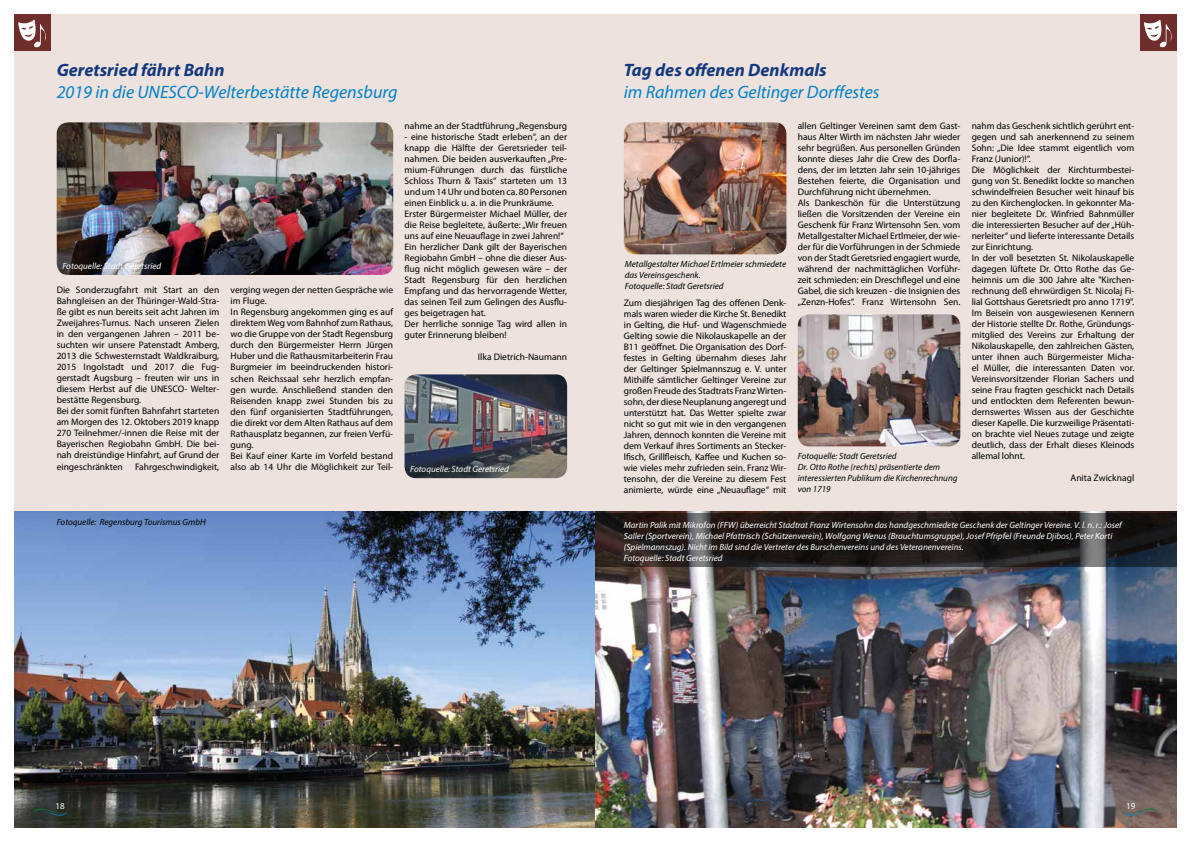
<style>
.page{position:relative;width:1191px;height:842px;background:#fff}
.page>*{position:absolute;margin:0;border:0;box-sizing:border-box;transform-origin:0 0}
.t1{font:italic 18px "Myriad Pro";color:#0081c9}
.t2{font:italic 700 18px "Myriad Pro";color:#14387f}
.t3{font:9.5px/11px "Myriad Pro";letter-spacing:-.005em;color:#000}
.t4{font:italic 9px/11px "Myriad Pro";color:#fff}
.t5{font:italic 9px/11px "Myriad Pro";color:#000}
.t6{font:9px "Myriad Pro";color:#fff}
</style>
<div class="page">
<div style="left:14px;top:14px;width:581px;height:814px;background:#ede2de"></div>
<img style="left:14px;top:511px;width:581px;height:317px">
<img style="left:595px;top:14px;width:581px;height:814px">
<svg style="left:1123px;top:806px;width:34px;height:11px"></svg>
<svg style="left:33px;top:806px;width:34px;height:11px"></svg>
<div style="left:1140px;top:14px;width:36px;height:37px;background:#6f2e2b"></div>
<svg style="left:1144px;top:19px;width:28px;height:29px"></svg>
<div style="left:14px;top:14px;width:37px;height:37px;background:#6f2e2b"></div>
<svg style="left:18px;top:19px;width:28px;height:29px"></svg>
<img style="left:57px;top:122px;width:336px;height:153px">
<img style="left:404px;top:374px;width:163px;height:104px">
<img style="left:797px;top:314px;width:163px;height:132px">
<svg style="left:595px;top:513px;width:581px;height:53px;background:#231e1e"></svg>
<img style="left:624px;top:122px;width:162px;height:132px">
<h1 class="t2" style="left:57px;top:58px;width:169px">Geretsried fährt Bahn</h1>
<h1 class="t1" style="left:57px;top:81px;width:342px">2019 in die UNESCO-Welterbestätte Regensburg</h1>
<p class="t4" style="left:62px;top:261px;width:100px">Fotoquelle: Stadt Geretsried</p>
<p class="t3" style="left:57px;top:285px;width:164px">Die Sonderzugfahrt mit Start an den Bahngleisen an der Thüringer-Wald-Stra&shy;ße gibt es nun bereits seit acht Jahren im Zweijahres-Turnus. Nach unseren Zielen in den vergangenen Jahren – 2011 be&shy;suchten wir unsere Patenstadt Amberg, 2013 die Schwesternstadt Waldkraiburg, 2015 Ingolstadt und 2017 die Fug&shy;gerstadt Augsburg – freuten wir uns in diesem Herbst auf die UNESCO- Welter&shy;bestätte Regensburg.<br>Bei der somit fünften Bahnfahrt starteten am Morgen des 12. Oktobers 2019 knapp 270 Teilnehmer/-innen die Reise mit der Bayerischen Regiobahn GmbH. Die bei&shy;nah dreistündige Hinfahrt, auf Grund der eingeschränkten</p>
<p class="t3" style="left:135px;top:461px;width:86px">Fahrgeschwindigkeit,</p>
<p class="t3" style="left:231px;top:285px;width:164px">verging wegen der netten Gespräche wie im Fluge.<br>In Regensburg angekommen ging es auf direktem Weg vom Bahnhof zum Rathaus, wo die Gruppe von der Stadt Regensburg durch den Bürgermeister Herrn Jürgen Huber und die Rathausmitarbeiterin Frau Burgmeier im beeindruckenden histori&shy;schen Reichssaal sehr herzlich empfan&shy;gen wurde. Anschließend standen den Reisenden knapp zwei Stunden bis zu den fünf organisierten Stadtführungen, die direkt vor dem Alten Rathaus auf dem Rathausplatz begannen, zur freien Verfü&shy;gung.<br>Bei Kauf einer Karte im Vorfeld bestand also ab 14 Uhr die Möglichkeit zur Teil-</p>
<p class="t3" style="left:404px;top:120px;width:164px">nahme an der Stadtführung „Regensburg</p>
<p class="t3" style="left:404px;top:131px;width:164px">- eine historische Stadt erleben“, an der knapp die Hälfte der Geretsrieder teil&shy;nahmen. Die beiden ausverkauften „Pre&shy;mium-Führungen durch das fürstliche Schloss Thurn &amp; Taxis“ starteten um 13 und um 14 Uhr und boten ca. 80 Personen einen Einblick u. a. in die Prunkräume.<br>Erster Bürgermeister Michael Müller, der die Reise begleitete, äußerte: „Wir freuen uns auf eine Neuauflage in zwei Jahren!“ Ein herzlicher Dank gilt der Bayerischen Regiobahn GmbH – ohne die dieser Aus&shy;flug nicht möglich gewesen wäre – der Stadt Regensburg für den herzlichen Empfang und das hervorragende Wetter, das seinen Teil zum Gelingen des Ausflu&shy;ges beigetragen hat.<br>Der herrliche sonnige Tag wird allen in guter Erinnerung bleiben!</p>
<p class="t3" style="left:478px;top:351px;width:91px">Ilka Dietrich-Naumann</p>
<p class="t4" style="left:410px;top:464px;width:100px">Fotoquelle: Stadt Geretsried</p>
<h1 class="t2" style="left:624px;top:58px;width:204px">Tag des offenen Denkmals</h1>
<h1 class="t1" style="left:624px;top:81px;width:257px">im Rahmen des Geltinger Dorffestes</h1>
<p class="t5" style="left:625px;top:258px;width:163px">Metallgestalter Michael Ertlmeier schmiedete das Vereinsgeschenk.<br>Fotoquelle: Stadt Geretsried</p>
<p class="t3" style="left:624px;top:297px;width:164px;text-align:justify">Zum diesjährigen Tag des offenen Denk&shy;mals waren wieder die Kirche St. Benedikt in Gelting, die Huf- und Wagenschmiede Gelting sowie die Nikolauskapelle an der B11 geöffnet. Die Organisation des Dorf&shy;festes in Gelting übernahm dieses Jahr der Geltinger Spielmannszug e. V. unter Mithilfe sämtlicher Geltinger Vereine zur großen Freude des Stadtrats Franz Wirten&shy;sohn, der diese Neuplanung angeregt und unterstützt hat. Das Wetter spielte zwar nicht so gut mit wie in den vergangenen Jahren, dennoch konnten die Vereine mit dem Verkauf ihres Sortiments an Stecker&shy;lfisch, Grillfleisch, Kaffee und Kuchen so&shy;wie vieles mehr zufrieden sein. Franz Wir&shy;tensohn, der die Vereine zu diesem Fest animierte, würde eine „Neuauflage“ mit</p>
<p class="t3" style="left:797px;top:120px;width:164px">allen Geltinger Vereinen samt dem Gast&shy;haus Alter Wirth im nächsten Jahr wieder sehr begrüßen. Aus personellen Gründen konnte dieses Jahr die Crew des Dorfla&shy;dens, der im letzten Jahr sein 10-jähriges Bestehen feierte, die Organisation und Durchführung nicht übernehmen.<br>Als Dankeschön für die Unterstützung ließen die Vorsitzenden der Vereine ein Geschenk für Franz Wirtensohn Sen. vom Metallgestalter Michael Ertlmeier, der wie&shy;der für die Vorführungen in der Schmiede von der Stadt Geretsried engagiert wurde, während der nachmittäglichen Vorführ&shy;zeit schmieden: ein Dreschflegel und eine Gabel, die sich kreuzen - die Insignien des „Zenzn-Hofes“. Franz Wirtensohn Sen.</p>
<p class="t3" style="left:971px;top:120px;width:164px">nahm das Geschenk sichtlich gerührt ent&shy;gegen und sah anerkennend zu seinem Sohn: „Die Idee stammt eigentlich vom Franz (Junior)!“.<br>Die Möglichkeit der Kirchturmbestei&shy;gung von St. Benedikt lockte so manchen schwindelfreien Besucher weit hinauf bis zu den Kirchenglocken. In gekonnter Ma&shy;nier begleitete Dr. Winfried Bahnmüller die interessierten Besucher auf der „Hüh&shy;nerleiter“ und lieferte interessante Details zur Einrichtung.<br>In der voll besetzten St. Nikolauskapelle dagegen lüftete Dr. Otto Rothe das Ge&shy;heimnis um die 300 Jahre alte "Kirchen&shy;rechnung deß ehrwürdigen St. Nicolaj Fi&shy;lial Gottshaus Geretsriedt pro anno 1719".<br>Im Beisein von ausgewiesenen Kennern der Historie stellte Dr. Rothe, Gründungs&shy;mitglied des Vereins zur Erhaltung der Nikolauskapelle, den zahlreichen Gästen, unter ihnen auch Bürgermeister Micha&shy;el Müller, die interessanten Daten vor.<br>Vereinsvorsitzender Florian Sachers und seine Frau fragten geschickt nach Details und entlockten dem Referenten bewun&shy;dernswertes Wissen aus der Geschichte dieser Kapelle. Die kurzweilige Präsentati&shy;on brachte viel Neues zutage und zeigte deutlich, dass der Erhalt dieses Kleinods allemal lohnt.</p>
<p class="t3" style="left:1070px;top:472px;width:65px">Anita Zwicknagl</p>
<p class="t5" style="left:797px;top:450px;width:161px">Fotoquelle: Stadt Geretsried<br>Dr. Otto Rothe (rechts) präsentierte dem interessierten Publikum die Kirchenrechnung von 1719</p>
<p class="t5" style="left:57px;top:516px;width:151px">Fotoquelle: Regensburg Tourismus GmbH</p>
<p class="t4" style="left:624px;top:519px;width:499px">Martin Palik mit Mikrofon (FFW) überreicht Stadtrat Franz Wirtensohn das handgeschmiedete Geschenk der Geltinger Vereine. V. l. n. r.: Josef Saller (Sportverein), Michael Pfattrisch (Schützenverein), Wolfgang Wenus (Brauchtumsgruppe), Josef Pfripfel (Freunde Djibos), Peter Korti (Spielmannszug). Nicht im Bild sind die Vertreter des Burschenvereins und des Veteranenvereins.<br>Fotoquelle: Stadt Geretsried</p>
<p class="t6" style="left:56px;top:800px;width:11px">18</p>
<p class="t6" style="left:1126px;top:800px;width:11px">19</p>
</div>
